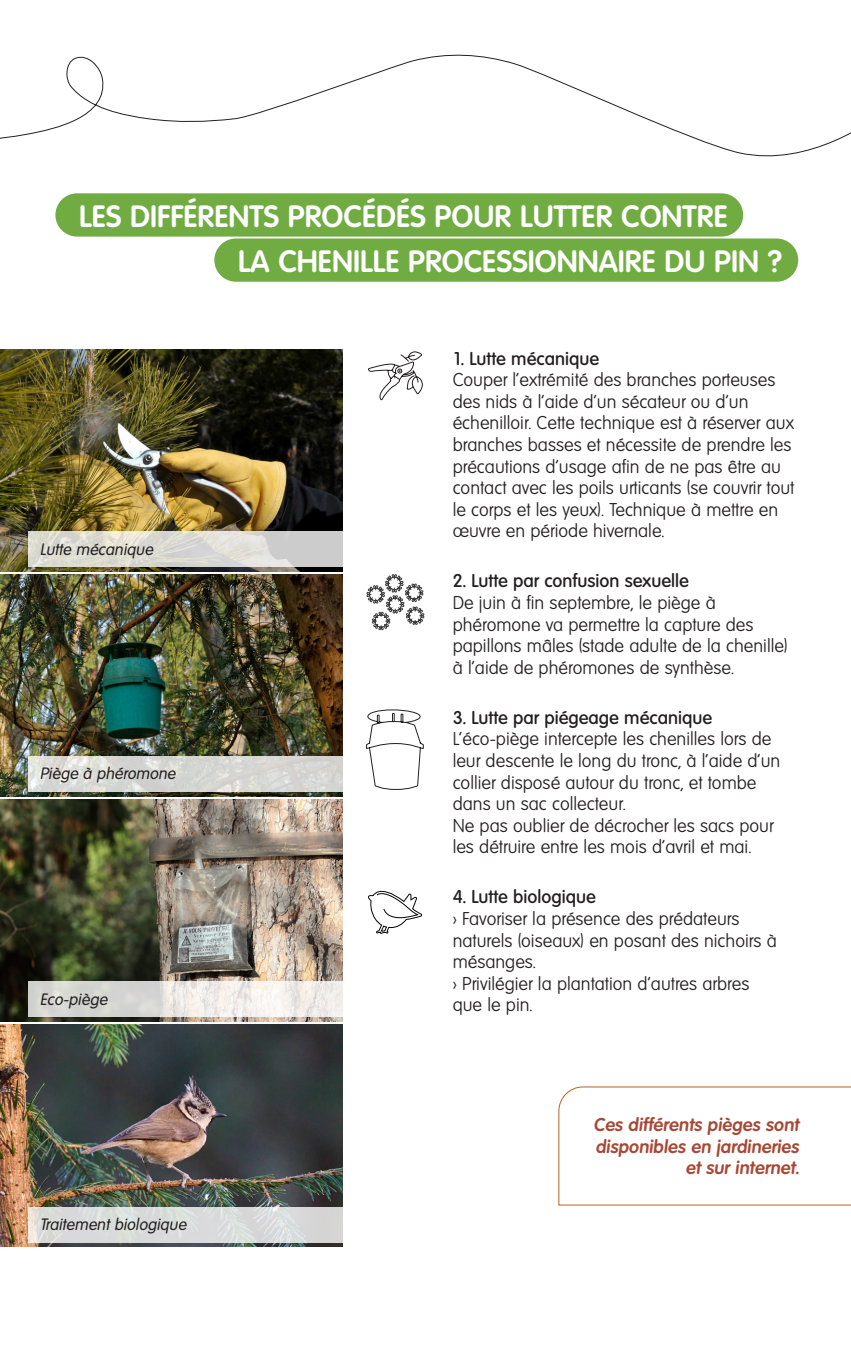
<style>
.page{position:relative;width:851px;height:1361px;background:#fff}
.page>*{position:absolute;margin:0;border:0;box-sizing:border-box;transform-origin:0 0}
.t1{font:700 30px "Volkswagen Serial";color:#fff}
.corps_de_texte{font:300 18px/21.6px "Volkswagen Serial";color:#231f20}
.corps_de_texte-2{font:500 18px "Volkswagen Serial";color:#231f20}
.corps_de_texte-3{font:italic 700 18px/21.6px "Volkswagen Serial";color:#a64835}
.t2{font:italic 16px "Volkswagen Serial";color:#231f20}
</style>
<div class="page">
<img style="left:0;top:349px;width:342px;height:222px">
<img style="left:0;top:574px;width:342px;height:222px">
<img style="left:0;top:799px;width:342px;height:222px">
<img style="left:0;top:1024px;width:342px;height:222px">
<svg style="left:0;top:54px;width:850px;height:103px"></svg>
<svg style="left:368px;top:890px;width:54px;height:44px"></svg>
<svg style="left:368px;top:351px;width:55px;height:50px"></svg>
<svg style="left:366px;top:574px;width:59px;height:57px"></svg>
<svg style="left:366px;top:709px;width:58px;height:81px"></svg>
<div style="left:55px;top:193px;width:688px;height:44px;background:#71ac42;border-radius:22px"></div>
<div style="left:214px;top:238px;width:584px;height:44px;background:#71ac42;border-radius:22px"></div>
<svg style="left:558px;top:1086px;width:292px;height:120px"></svg>
<svg style="left:28px;top:531px;width:314px;height:36px;background:#d9d8d2"></svg>
<svg style="left:28px;top:756px;width:314px;height:35px;background:#d8d9d5"></svg>
<svg style="left:28px;top:981px;width:314px;height:36px"></svg>
<svg style="left:28px;top:1206px;width:314px;height:36px;background:#d6d8d7"></svg>
<p class="t1" style="left:79px;top:198px;width:650px">LES DIFFÉRENTS PROCÉDÉS POUR LUTTER CONTRE</p>
<p class="t1" style="left:238px;top:243px;width:546px">LA CHENILLE PROCESSIONNAIRE DU PIN ?</p>
<p class="t2" style="left:40px;top:540px;width:118px">Lutte mécanique</p>
<p class="t2" style="left:40px;top:764px;width:141px">Piège à phéromone</p>
<p class="t2" style="left:40px;top:990px;width:72px">Eco-piège</p>
<p class="t2" style="left:40px;top:1215px;width:151px">Traitement biologique</p>
<p class="corps_de_texte-2" style="left:452px;top:347px;width:148px">1. Lutte mécanique</p>
<p class="corps_de_texte" style="left:452px;top:369px;width:343px">Couper l’extrémité des branches porteuses des nids à l’aide d’un sécateur ou d’un échenilloir. Cette technique est à réserver aux branches basses et nécessite de prendre les précautions d’usage afin de ne pas être au contact avec les poils urticants (se couvrir tout le corps et les yeux). Technique à mettre en œuvre en période hivernale.</p>
<p class="corps_de_texte-2" style="left:452px;top:570px;width:238px">2. Lutte par confusion sexuelle</p>
<p class="corps_de_texte" style="left:452px;top:592px;width:336px">De juin à fin septembre, le piège à phéromone va permettre la capture des papillons mâles (stade adulte de la chenille) à l’aide de phéromones de synthèse.</p>
<p class="corps_de_texte-2" style="left:452px;top:707px;width:261px">3. Lutte par piégeage mécanique</p>
<p class="corps_de_texte" style="left:452px;top:728px;width:329px">L’éco-piège intercepte les chenilles lors de leur descente le long du tronc, à l’aide d’un collier disposé autour du tronc, et tombe dans un sac collecteur.</p>
<p class="corps_de_texte" style="left:452px;top:815px;width:322px">Ne pas oublier de décrocher les sacs pour les détruire entre les mois d’avril et mai.</p>
<p class="corps_de_texte-2" style="left:452px;top:886px;width:145px">4. Lutte biologique</p>
<p class="corps_de_texte" style="left:452px;top:908px;width:325px">&gt; Favoriser la présence des prédateurs naturels (oiseaux) en posant des nichoirs à mésanges.</p>
<p class="corps_de_texte" style="left:452px;top:972px;width:298px">&gt; Privilégier la plantation d’autres arbres</p>
<p class="corps_de_texte" style="left:452px;top:994px;width:81px">que le pin.</p>
<p class="corps_de_texte-3" style="left:593px;top:1113px;width:207px">Ces différents pièges sont disponibles en jardineries</p>
<p class="corps_de_texte-3" style="left:685px;top:1157px;width:115px">et sur internet.</p>
</div>
